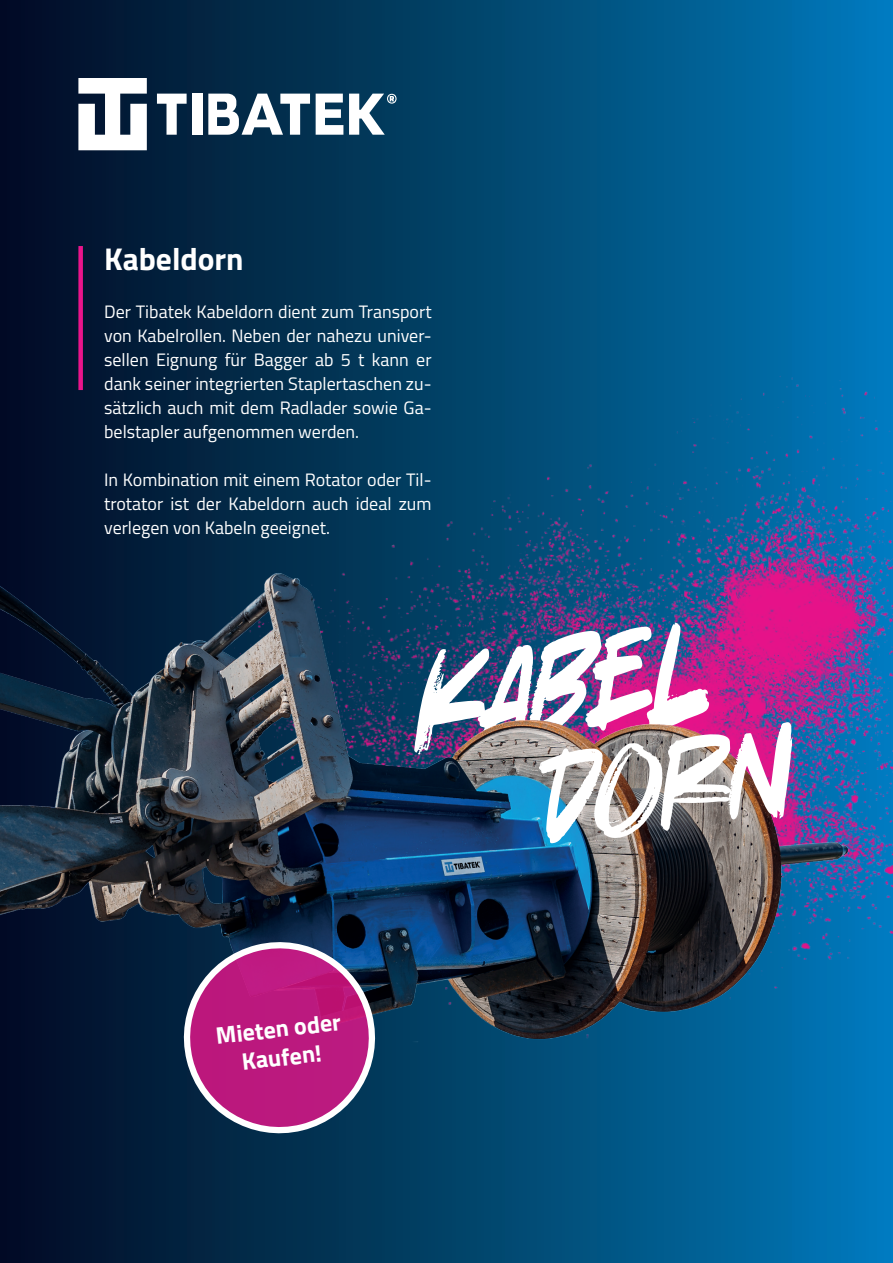
<style>
.page{position:relative;width:893px;height:1263px;background:#fff}
.page>*{position:absolute;margin:0;border:0;box-sizing:border-box;transform-origin:0 0}
.t1{font:142.2px "Good Looking Karma";color:#fff}
.t2{font:124.65px "Good Looking Karma";color:#fff}
.t3{font:700 31.5px "Titillium Web";color:#fff}
.t4{font:700 24px/28.8px "Titillium Web";color:#fff;text-align:center}
.t5{font:18px/24px "Titillium Web";color:#fff;text-align:justify}
</style>
<div class="page">
<div style="left:0;top:0;width:893px;height:1263px;background:linear-gradient(to right,#030b1f,#0079b8)"></div>
<img style="left:184px;top:354px;width:709px;height:77px">
<img style="left:0;top:431px;width:893px;height:811px">
<svg style="left:177px;top:936px;width:204px;height:204px;background:#88327a"></svg>
<div style="left:78px;top:246px;width:5px;height:144px;background:#ea148b"></div>
<svg style="left:78px;top:78px;width:69px;height:72px"></svg>
<svg style="left:157px;top:94px;width:30px;height:41px"></svg>
<div style="left:192px;top:94px;width:10px;height:41px;background:#fff"></div>
<svg style="left:208px;top:94px;width:102px;height:41px"></svg>
<svg style="left:316px;top:94px;width:27px;height:41px"></svg>
<svg style="left:349px;top:94px;width:48px;height:41px"></svg>
<p class="t3" style="left:104px;top:235px;width:141px">Kabeldorn</p>
<p class="t5" style="left:104px;top:299px;width:329px">Der Tibatek Kabeldorn dient zum Transport von Kabelrollen. Neben der nahezu univer&shy;sellen Eignung für Bagger ab 5 t kann er dank seiner integrierten Staplertaschen zu&shy;sätzlich auch mit dem Radlader sowie Ga&shy;belstapler aufgenommen werden.</p>
<p class="t5" style="left:104px;top:467px;width:329px">In Kombination mit einem Rotator oder Til&shy;trotator ist der Kabeldorn auch ideal zum verlegen von Kabeln geeignet.</p>
<p class="t1" style="left:411px;top:604px;width:293px;rotate:-6deg">kabel</p>
<p class="t2" style="left:532px;top:713px;width:253px;rotate:-7deg">dorn</p>
<p class="t4" style="left:214px;top:1020px;width:127px;rotate:-7deg">Mieten oder<br>Kaufen!</p>
</div>
